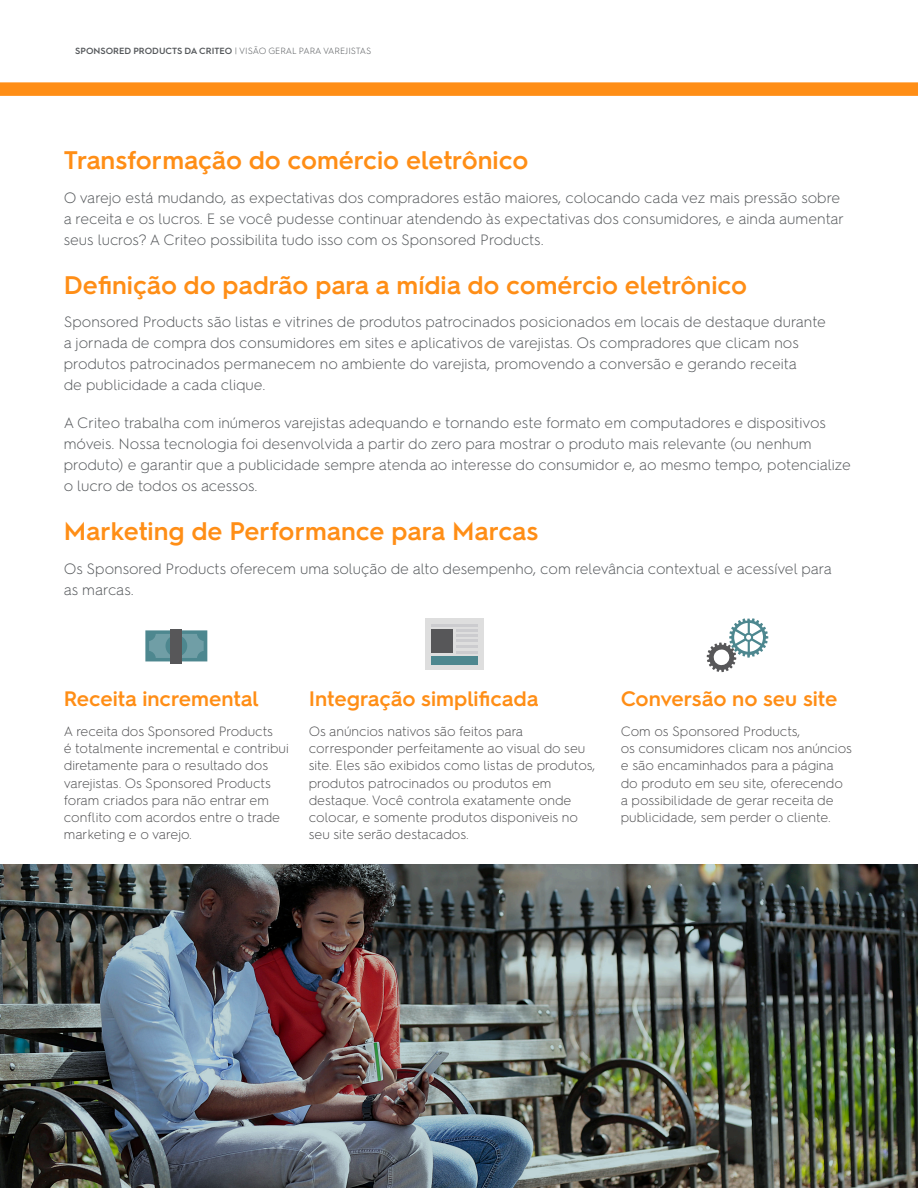
<style>
.page{position:relative;width:918px;height:1188px;background:#fff}
.page>*{position:absolute;margin:0;border:0;box-sizing:border-box;transform-origin:0 0}
.Subhead{font:600 25.5px "Hurme Geometric Sans 2";color:#ff8e16}
.Subhead_small{font:600 21px "Hurme Geometric Sans 2";color:#ff8e16}
.base{font:300 15px/21px "Hurme Geometric Sans 2";color:#54575a}
.base2{font:300 13.5px/17.2px "Hurme Geometric Sans 2";color:#505052}
.t1{font:600 9px "Hurme Geometric Sans 2";color:#54575a}
.s1{font-weight:300}
</style>
<div class="page">
<div style="left:0;top:82px;width:918px;height:14px;background:#ff8e16"></div>
<div style="left:145px;top:630px;width:62px;height:31px;background:#4d878f"></div>
<div style="left:149px;top:634px;width:55px;height:24px;background:#709ea6;border-radius:7px"></div>
<div style="left:166px;top:635px;width:21px;height:22px;background:#4d878f;border-radius:50%"></div>
<div style="left:170px;top:629px;width:12px;height:34px;background:#575759"></div>
<svg style="left:425px;top:618px;width:59px;height:52px;fill:#dedede"></svg>
<div style="left:431px;top:657px;width:46px;height:8px;background:#4d878f"></div>
<div style="left:431px;top:630px;width:21px;height:23px;background:#575759"></div>
<hr style="left:456px;top:651px;width:21px;height:2px;background:#cccccf">
<hr style="left:456px;top:640px;width:21px;height:2px;background:#cccccf">
<hr style="left:456px;top:635px;width:21px;height:2px;background:#cccccf">
<hr style="left:456px;top:646px;width:21px;height:2px;background:#cccccf">
<hr style="left:456px;top:630px;width:21px;height:2px;background:#cccccf">
<hr style="left:431px;top:624px;width:46px;height:2px;background:#cccccf">
<svg style="left:707px;top:618px;width:61px;height:54px"></svg>
<img style="left:0;top:864px;width:918px;height:324px">
<p class="t1" style="left:75px;top:44px;width:297px">SPONSORED PRODUCTS DA CRITEO <span class="s1">| VISÃO GERAL PARA VAREJISTAS</span></p>
<p class="Subhead" style="left:64px;top:143px;width:466px">Transformação do comércio eletrônico</p>
<p class="base" style="left:64px;top:187px;width:782px">O varejo está mudando, as expectativas dos compradores estão maiores, colocando cada vez mais pressão sobre a receita e os lucros. E se você pudesse continuar atendendo às expectativas dos consumidores, e ainda aumentar seus lucros? A Criteo possibilita tudo isso com os Sponsored Products.</p>
<p class="Subhead" style="left:64px;top:267px;width:685px">Definição do padrão para a mídia do comércio eletrônico</p>
<p class="base" style="left:64px;top:311px;width:764px">Sponsored Products são listas e vitrines de produtos patrocinados posicionados em locais de destaque durante a jornada de compra dos consumidores em sites e aplicativos de varejistas. Os compradores que clicam nos produtos patrocinados permanecem no ambiente do varejista, promovendo a conversão e gerando receita<br>de publicidade a cada clique.</p>
<p class="base" style="left:64px;top:412px;width:789px">A Criteo trabalha com inúmeros varejistas adequando e tornando este formato em computadores e dispositivos móveis. Nossa tecnologia foi desenvolvida a partir do zero para mostrar o produto mais relevante (ou nenhum produto) e garantir que a publicidade sempre atenda ao interesse do consumidor e, ao mesmo tempo, potencialize o lucro de todos os acessos.</p>
<p class="Subhead" style="left:64px;top:513px;width:476px">Marketing de Performance para Marcas</p>
<p class="base" style="left:64px;top:557px;width:769px">Os Sponsored Products oferecem uma solução de alto desempenho, com relevância contextual e acessível para as marcas.</p>
<p class="Subhead_small" style="left:64px;top:684px;width:197px">Receita incremental</p>
<p class="base2" style="left:64px;top:722px;width:226px">A receita dos Sponsored Products<br>é totalmente incremental e contribui diretamente para o resultado dos varejistas. Os Sponsored Products foram criados para não entrar em conflito com acordos entre o trade marketing e o varejo.</p>
<p class="Subhead_small" style="left:309px;top:684px;width:231px">Integração simplificada</p>
<p class="base2" style="left:309px;top:722px;width:288px">Os anúncios nativos são feitos para corresponder perfeitamente ao visual do seu site. Eles são exibidos como listas de produtos, produtos patrocinados ou produtos em destaque. Você controla exatamente onde colocar, e somente produtos disponiveis no seu site serão destacados.</p>
<p class="Subhead_small" style="left:621px;top:684px;width:218px">Conversão no seu site</p>
<p class="base2" style="left:621px;top:722px;width:233px">Com os Sponsored Products,<br>os consumidores clicam nos anúncios e são encaminhados para a página do produto em seu site, oferecendo a possibilidade de gerar receita de publicidade, sem perder o cliente.</p>
</div>
